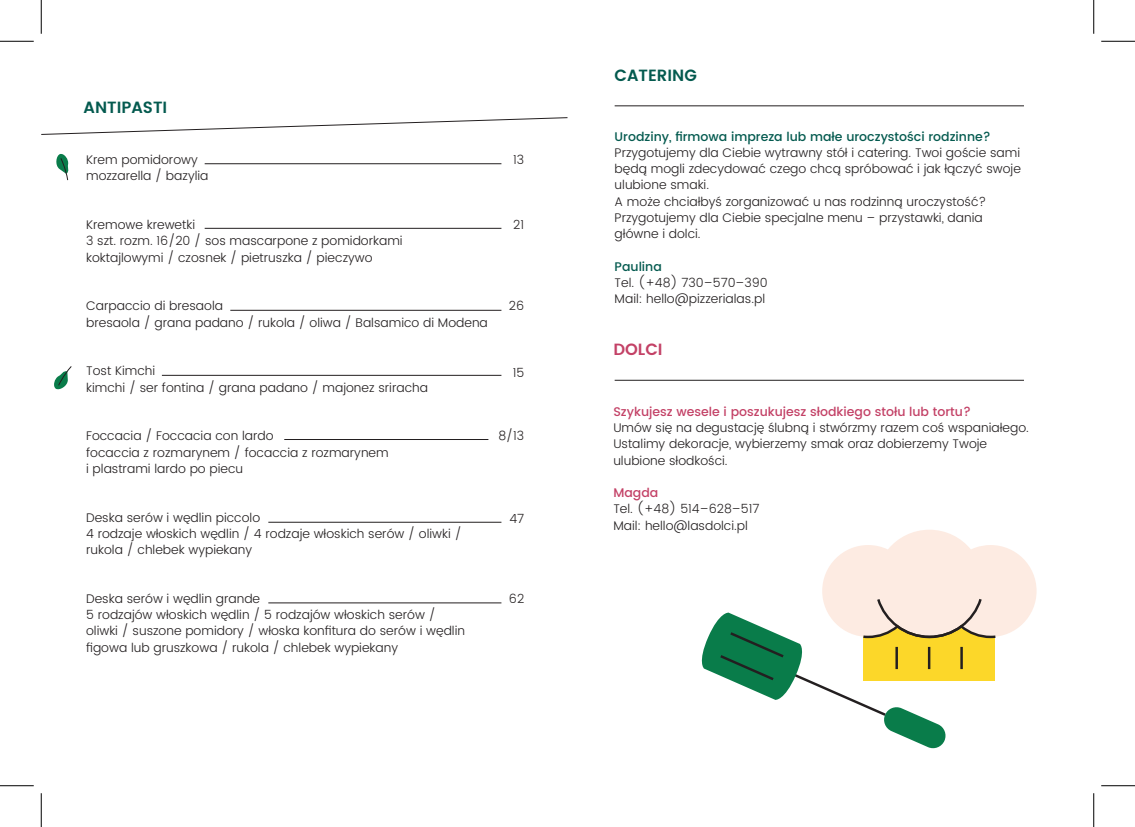
<style>
.page{position:relative;width:1135px;height:827px;background:#fff}
.page>*{position:absolute;margin:0;border:0;box-sizing:border-box;transform-origin:0 0}
.t1{font:600 16.25px "Poppins";color:#045a4f}
.t2{font:600 16.25px "Poppins";color:#c34166}
.t3{font:300 12.5px/16.2px "Poppins";color:#231f20}
.t4{font:500 12.5px "Poppins";color:#045a4f}
.t5{font:500 12.5px "Poppins";color:#c34166}
</style>
<div class="page">
<svg style="left:56px;top:154px;width:13px;height:27px"></svg>
<svg style="left:54px;top:366px;width:18px;height:24px"></svg>
<svg style="left:41px;top:117px;width:527px;height:18px"></svg>
<hr style="left:205px;top:163px;width:296px;height:1px;background:#231f20">
<hr style="left:205px;top:228px;width:296px;height:1px;background:#231f20">
<hr style="left:230px;top:310px;width:271px;height:1px;background:#231f20">
<hr style="left:162px;top:375px;width:339px;height:1px;background:#231f20">
<hr style="left:284px;top:439px;width:204px;height:1px;background:#231f20">
<hr style="left:268px;top:522px;width:233px;height:1px;background:#231f20">
<hr style="left:268px;top:602px;width:233px;height:1px;background:#231f20">
<hr style="left:615px;top:380px;width:409px;height:1px;background:#231f20">
<hr style="left:615px;top:105px;width:409px;height:1px;background:#231f20">
<svg style="left:701px;top:530px;width:335px;height:219px"></svg>
<hr style="left:0;top:41px;width:34px;height:1px;background:#000">
<hr style="left:1101px;top:41px;width:34px;height:1px;background:#000">
<hr style="left:0;top:785px;width:34px;height:1px;background:#000">
<hr style="left:1101px;top:785px;width:34px;height:1px;background:#000">
<hr style="left:41px;top:0;width:1px;height:34px;background:#000">
<hr style="left:41px;top:793px;width:1px;height:34px;background:#000">
<hr style="left:1093px;top:0;width:1px;height:34px;background:#000">
<hr style="left:1093px;top:793px;width:1px;height:34px;background:#000">
<h1 class="t1" style="left:84px;top:95px;width:85px">ANTIPASTI</h1>
<p class="t3" style="left:86px;top:152px;width:124px">Krem pomidorowy mozzarella / bazylia</p>
<p class="t3" style="left:86px;top:217px;width:318px">Kremowe krewetki<br>3 szt. rozm. 16/20 / sos mascarpone z pomidorkami koktajlowymi / czosnek / pietruszka / pieczywo</p>
<p class="t3" style="left:86px;top:298px;width:403px">Carpaccio di bresaola<br>bresaola / grana padano / rukola / oliwa / Balsamico di Modena</p>
<p class="t3" style="left:86px;top:363px;width:343px">Tost Kimchi<br>kimchi / ser fontina / grana padano / majonez sriracha</p>
<p class="t3" style="left:86px;top:428px;width:304px">Foccacia / Foccacia con lardo<br>focaccia z rozmarynem / focaccia z rozmarynem i plastrami lardo po piecu</p>
<p class="t3" style="left:86px;top:509px;width:377px">Deska serów i wędlin piccolo<br>4 rodzaje włoskich wędlin / 4 rodzaje włoskich serów / oliwki / rukola / chlebek wypiekany</p>
<p class="t3" style="left:86px;top:591px;width:380px">Deska serów i wędlin grande<br>5 rodzajów włoskich wędlin / 5 rodzajów włoskich serów / oliwki / suszone pomidory / włoska konfitura do serów i wędlin figowa lub gruszkowa / rukola / chlebek wypiekany</p>
<p class="t3" style="left:513px;top:152px;width:13px">13</p>
<p class="t3" style="left:513px;top:217px;width:12px">21</p>
<p class="t3" style="left:509px;top:298px;width:17px">26</p>
<p class="t3" style="left:513px;top:364px;width:13px">15</p>
<p class="t3" style="left:498px;top:428px;width:27px">8/13</p>
<p class="t3" style="left:509px;top:511px;width:16px">47</p>
<p class="t3" style="left:509px;top:591px;width:17px">62</p>
<h1 class="t1" style="left:615px;top:63px;width:84px">CATERING</h1>
<p class="t4" style="left:615px;top:127px;width:378px">Urodziny, firmowa impreza lub małe uroczystości rodzinne?</p>
<p class="t3" style="left:615px;top:145px;width:408px">Przygotujemy dla Ciebie wytrawny stół i catering. Twoi goście sami będą mogli zdecydować czego chcą spróbować i jak łączyć swoje ulubione smaki.<br>A może chciałbyś zorganizować u nas rodzinną uroczystość?<br>Przygotujemy dla Ciebie specjalne menu – przystawki, dania główne i dolci.</p>
<p class="t4" style="left:615px;top:257px;width:49px">Paulina</p>
<p class="t3" style="left:615px;top:275px;width:155px">Tel. (+48) 730–570–390<br>Mail: hello@pizzerialas.pl</p>
<h1 class="t2" style="left:613px;top:337px;width:51px">DOLCI</h1>
<p class="t5" style="left:613px;top:402px;width:359px">Szykujesz wesele i poszukujesz słodkiego stołu lub tortu?</p>
<p class="t3" style="left:613px;top:420px;width:417px">Umów się na degustację ślubną i stwórzmy razem coś wspaniałego.<br>Ustalimy dekoracje, wybierzemy smak oraz dobierzemy Twoje ulubione słodkości.</p>
<p class="t5" style="left:613px;top:483px;width:46px">Magda</p>
<p class="t3" style="left:613px;top:501px;width:148px">Tel. (+48) 514–628–517<br>Mail: hello@lasdolci.pl</p>
</div>
